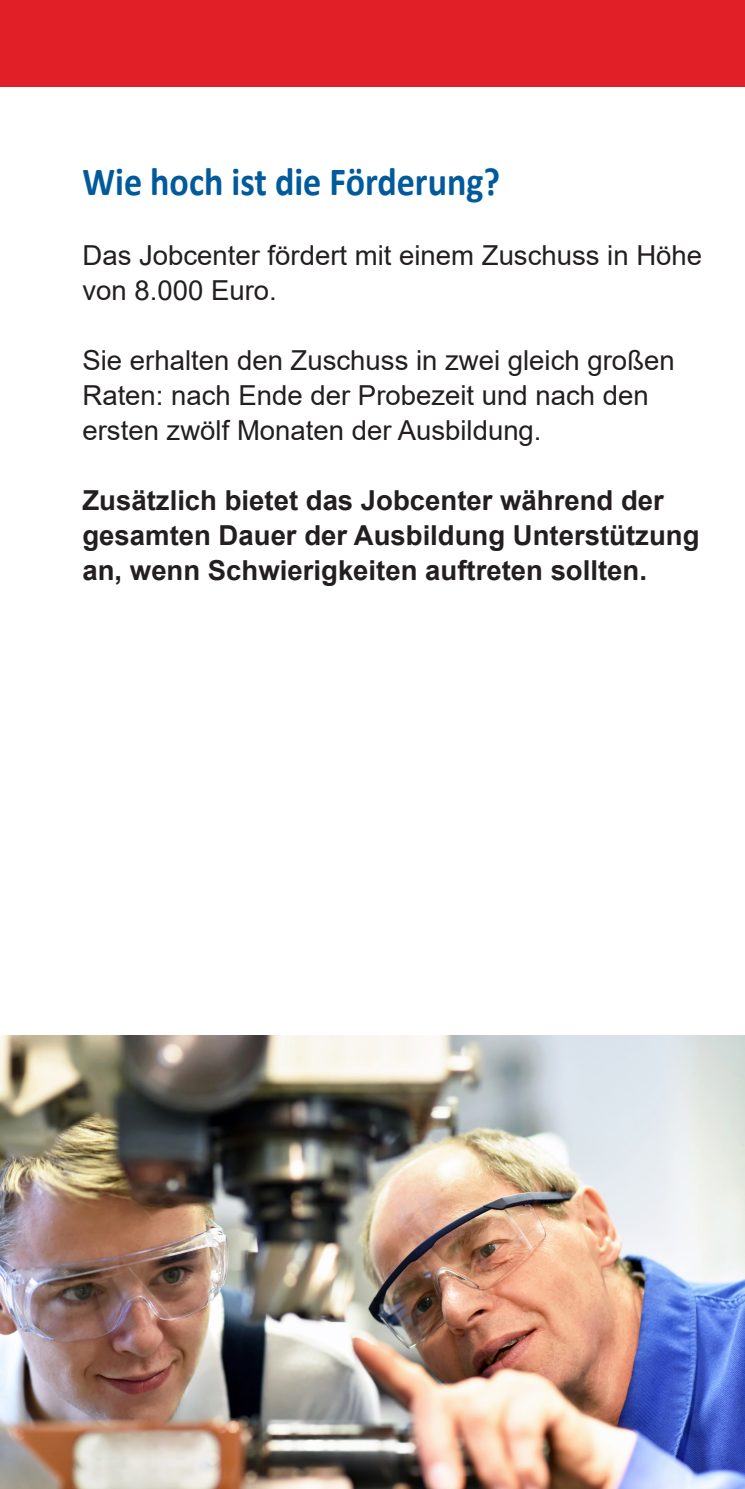
<style>
.page{position:relative;width:745px;height:1489px;background:#fff}
.page>*{position:absolute;margin:0;border:0;box-sizing:border-box;transform-origin:0 0}
.t1{font:700 40px "Calibri";color:#005a9c;scale:.9 1}
.t2{font:27.5px/35px "Arial";color:#231f20}
.t3{font:700 27.5px/35px "Arial";color:#231f20}
</style>
<div class="page">
<div style="left:0;top:0;width:744px;height:86px;background:#e01f26"></div>
<img style="left:0;top:1035px;width:744px;height:453px">
<p class="t1" style="left:82px;top:153px;width:465px">Wie hoch ist die Förderung?</p>
<p class="t2" style="left:82px;top:238px;width:620px">Das Jobcenter fördert mit einem Zuschuss in Höhe von 8.000 Euro.</p>
<p class="t2" style="left:82px;top:343px;width:593px">Sie erhalten den Zuschuss in zwei gleich großen<br>Raten: nach Ende der Probezeit und nach den ersten zwölf Monaten der Ausbildung.</p>
<p class="t3" style="left:82px;top:483px;width:618px">Zusätzlich bietet das Jobcenter während der gesamten Dauer der Ausbildung Unterstützung an, wenn Schwierigkeiten auftreten sollten.</p>
</div>
